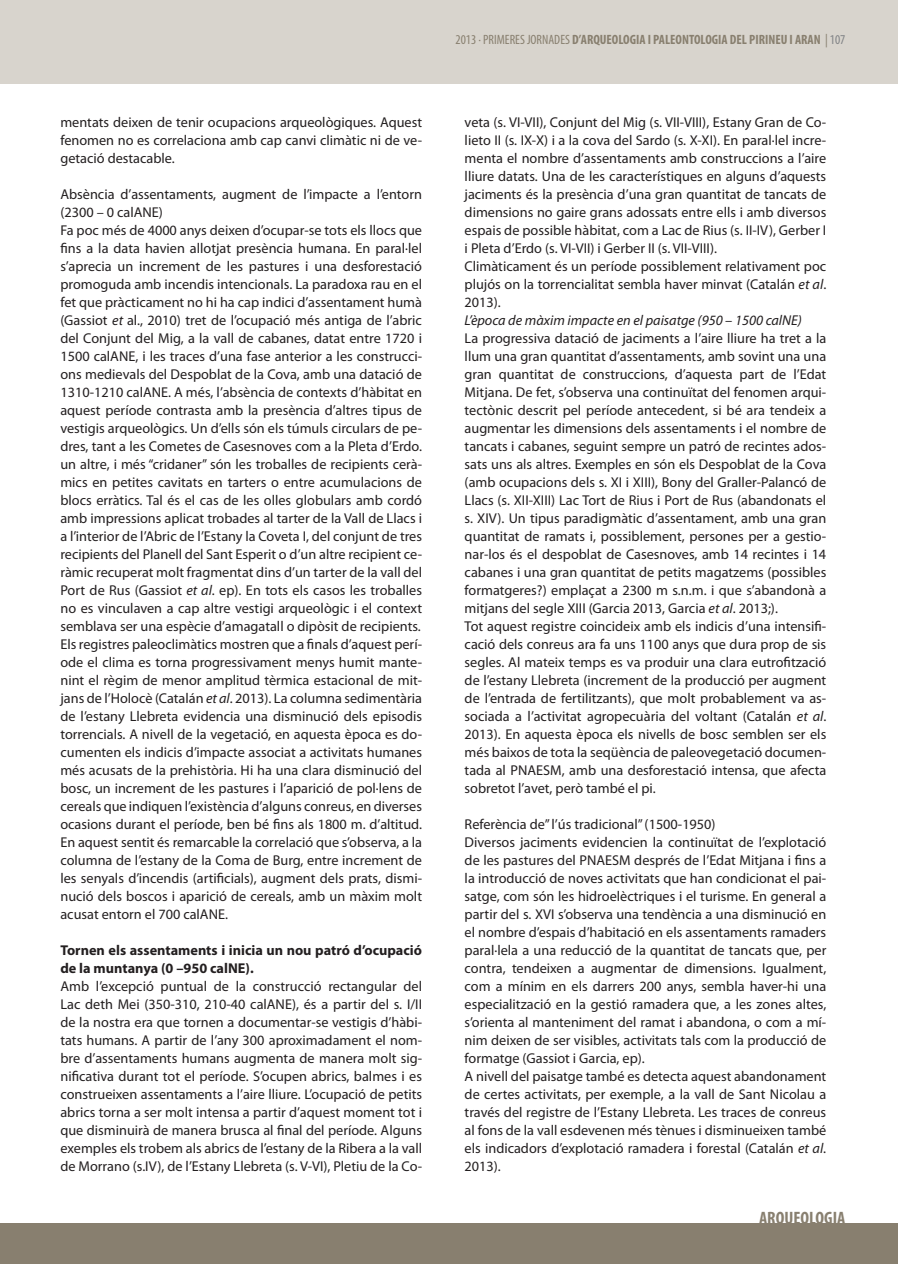
<style>
.page{position:relative;width:898px;height:1264px;background:#fff}
.page>*{position:absolute;margin:0;border:0;box-sizing:border-box;transform-origin:0 0}
.t1{font:700 condensed 18px "Myriad Pro";color:#887f6f}
.t2{font:14.25px/18px "Myriad Pro";color:#231f20}
.t3{font:700 14.25px/18px "Myriad Pro";color:#231f20}
.t4{font:italic 14.25px "Myriad Pro";color:#231f20}
.t5{font:700 condensed 13.5px "Myriad Pro";color:#887f6f}
.s1{font-style:italic}
.s2{font-weight:400}
.s3{font-weight:400;color:#808285}
</style>
<div class="page">
<div style="left:0;top:0;width:897px;height:84px;background:#d8d4cd"></div>
<div style="left:0;top:1223px;width:897px;height:40px;background:#887f6f"></div>
<p class="t2" style="left:60px;top:113px;width:363px;text-align:justify">mentats deixen de tenir ocupacions arqueològiques. Aquest fenomen no es correlaciona amb cap canvi climàtic ni de ve&shy;getació destacable.</p>
<p class="t2" style="left:60px;top:185px;width:363px">Absència d’assentaments, augment de l’impacte a l’entorn (2300 – 0 calANE)<br>Fa poc més de 4000 anys deixen d’ocupar-se tots els llocs que fins a la data havien allotjat presència humana. En paral·lel s’aprecia un increment de les pastures i una desforestació promoguda amb incendis intencionals. La paradoxa rau en el fet que pràcticament no hi ha cap indici d’assentament humà (Gassiot <span class="s1">et</span> al., 2010) tret de l’ocupació més antiga de l’abric del Conjunt del Mig, a la vall de cabanes, datat entre 1720 i 1500 calANE, i les traces d’una fase anterior a les construcci&shy;ons medievals del Despoblat de la Cova, amb una datació de 1310-1210 calANE. A més, l’absència de contexts d’hàbitat en aquest període contrasta amb la presència d’altres tipus de vestigis arqueològics. Un d’ells són els túmuls circulars de pe&shy;dres, tant a les Cometes de Casesnoves com a la Pleta d’Erdo. un altre, i més “cridaner” són les troballes de recipients cerà&shy;mics en petites cavitats en tarters o entre acumulacions de blocs erràtics. Tal és el cas de les olles globulars amb cordó amb impressions aplicat trobades al tarter de la Vall de Llacs i a l’interior de l’Abric de l’Estany la Coveta I, del conjunt de tres recipients del Planell del Sant Esperit o d’un altre recipient ce&shy;ràmic recuperat molt fragmentat dins d’un tarter de la vall del Port de Rus (Gassiot <span class="s1">et al</span>. ep). En tots els casos les troballes no es vinculaven a cap altre vestigi arqueològic i el context semblava ser una espècie d’amagatall o dipòsit de recipients.<br>Els registres paleoclimàtics mostren que a finals d’aquest perí&shy;ode el clima es torna progressivament menys humit mante&shy;nint el règim de menor amplitud tèrmica estacional de mit&shy;jans de l’Holocè (Catalán <span class="s1">et al</span>. 2013). La columna sedimentària de l’estany Llebreta evidencia una disminució dels episodis torrencials. A nivell de la vegetació, en aquesta època es do&shy;cumenten els indicis d’impacte associat a activitats humanes més acusats de la prehistòria. Hi ha una clara disminució del bosc, un increment de les pastures i l’aparició de pol·lens de cereals que indiquen l’existència d’alguns conreus, en diverses ocasions durant el període, ben bé fins als 1800 m. d’altitud.<br>En aquest sentit és remarcable la correlació que s’observa, a la columna de l’estany de la Coma de Burg, entre increment de les senyals d’incendis (artificials), augment dels prats, dismi&shy;nució dels boscos i aparició de cereals, amb un màxim molt acusat entorn el 700 calANE.</p>
<p class="t3" style="left:60px;top:941px;width:363px">Tornen els assentaments i inicia un nou patró d’ocupació de la muntanya (0 –950 calNE).</p>
<p class="t2" style="left:60px;top:977px;width:363px;text-align:justify">Amb l’excepció puntual de la construcció rectangular del Lac deth Mei (350-310, 210-40 calANE), és a partir del s. I/II de la nostra era que tornen a documentar-se vestigis d’hàbi&shy;tats humans. A partir de l’any 300 aproximadament el nom&shy;bre d’assentaments humans augmenta de manera molt sig&shy;nificativa durant tot el període. S’ocupen abrics, balmes i es construeixen assentaments a l’aire lliure. L’ocupació de petits abrics torna a ser molt intensa a partir d’aquest moment tot i que disminuirà de manera brusca al final del període. Alguns exemples els trobem als abrics de l’estany de la Ribera a la vall de Morrano (s.IV), de l’Estany Llebreta (s. V-VI), Pletiu de la Co-</p>
<p class="t5" style="left:455px;top:32px;width:391px"><span class="s2">2013 · PRIMERES JORNADES</span> D’ARQUEOLOGIA I PALEONTOLOGIA DEL PIRINEU I ARAN <span class="s2">|</span><span class="s3">107</span></p>
<p class="t2" style="left:464px;top:113px;width:363px">veta (s. VI-VII), Conjunt del Mig (s. VII-VIII), Estany Gran de Co&shy;lieto II (s. IX-X) i a la cova del Sardo (s. X-XI). En paral·lel incre&shy;menta el nombre d’assentaments amb construccions a l’aire lliure datats. Una de les característiques en alguns d’aquests jaciments és la presència d’una gran quantitat de tancats de dimensions no gaire grans adossats entre ells i amb diversos espais de possible hàbitat, com a Lac de Rius (s. II-IV), Gerber I i Pleta d’Erdo (s. VI-VII) i Gerber II (s. VII-VIII).<br>Climàticament és un període possiblement relativament poc plujós on la torrencialitat sembla haver minvat (Catalán <span class="s1">et al</span>.<br>2013).</p>
<p class="t4" style="left:464px;top:312px;width:339px">L’època de màxim impacte en el paisatge (950 – 1500 calNE)</p>
<p class="t2" style="left:464px;top:329px;width:363px">La progressiva datació de jaciments a l’aire lliure ha tret a la llum una gran quantitat d’assentaments, amb sovint una una gran quantitat de construccions, d’aquesta part de l’Edat Mitjana. De fet, s’observa una continuïtat del fenomen arqui&shy;tectònic descrit pel període antecedent, si bé ara tendeix a augmentar les dimensions dels assentaments i el nombre de tancats i cabanes, seguint sempre un patró de recintes ados&shy;sats uns als altres. Exemples en són els Despoblat de la Cova (amb ocupacions dels s. XI i XIII), Bony del Graller-Palancó de Llacs (s. XII-XIII) Lac Tort de Rius i Port de Rus (abandonats el s. XIV). Un tipus paradigmàtic d’assentament, amb una gran quantitat de ramats i, possiblement, persones per a gestio&shy;nar-los és el despoblat de Casesnoves, amb 14 recintes i 14 cabanes i una gran quantitat de petits magatzems (possibles formatgeres?) emplaçat a 2300 m s.n.m. i que s’abandonà a mitjans del segle XIII (Garcia 2013, Garcia <span class="s1">et al</span>. 2013;).<br>Tot aquest registre coincideix amb els indicis d’una intensifi&shy;cació dels conreus ara fa uns 1100 anys que dura prop de sis segles. Al mateix temps es va produir una clara eutrofització de l’estany Llebreta (increment de la producció per augment de l’entrada de fertilitzants), que molt probablement va as&shy;sociada a l’activitat agropecuària del voltant (Catalán <span class="s1">et al</span>.<br>2013). En aquesta època els nivells de bosc semblen ser els més baixos de tota la seqüència de paleovegetació documen&shy;tada al PNAESM, amb una desforestació intensa, que afecta sobretot l’avet, però també el pi.</p>
<p class="t2" style="left:464px;top:815px;width:363px">Referència de” l’ús tradicional” (1500-1950)<br>Diversos jaciments evidencien la continuïtat de l’explotació de les pastures del PNAESM després de l’Edat Mitjana i fins a la introducció de noves activitats que han condicionat el pai&shy;satge, com són les hidroelèctriques i el turisme. En general a partir del s. XVI s’observa una tendència a una disminució en el nombre d’espais d’habitació en els assentaments ramaders paral·lela a una reducció de la quantitat de tancats que, per contra, tendeixen a augmentar de dimensions. Igualment, com a mínim en els darrers 200 anys, sembla haver-hi una especialització en la gestió ramadera que, a les zones altes, s’orienta al manteniment del ramat i abandona, o com a mí&shy;nim deixen de ser visibles, activitats tals com la producció de formatge (Gassiot i Garcia, ep).<br>A nivell del paisatge també es detecta aquest abandonament de certes activitats, per exemple, a la vall de Sant Nicolau a través del registre de l’Estany Llebreta. Les traces de conreus al fons de la vall esdevenen més tènues i disminueixen també els indicadors d’explotació ramadera i forestal (Catalán <span class="s1">et al</span>.<br>2013).</p>
<p class="t1" style="left:759px;top:1207px;width:88px">ARQUEOLOGIA</p>
</div>
